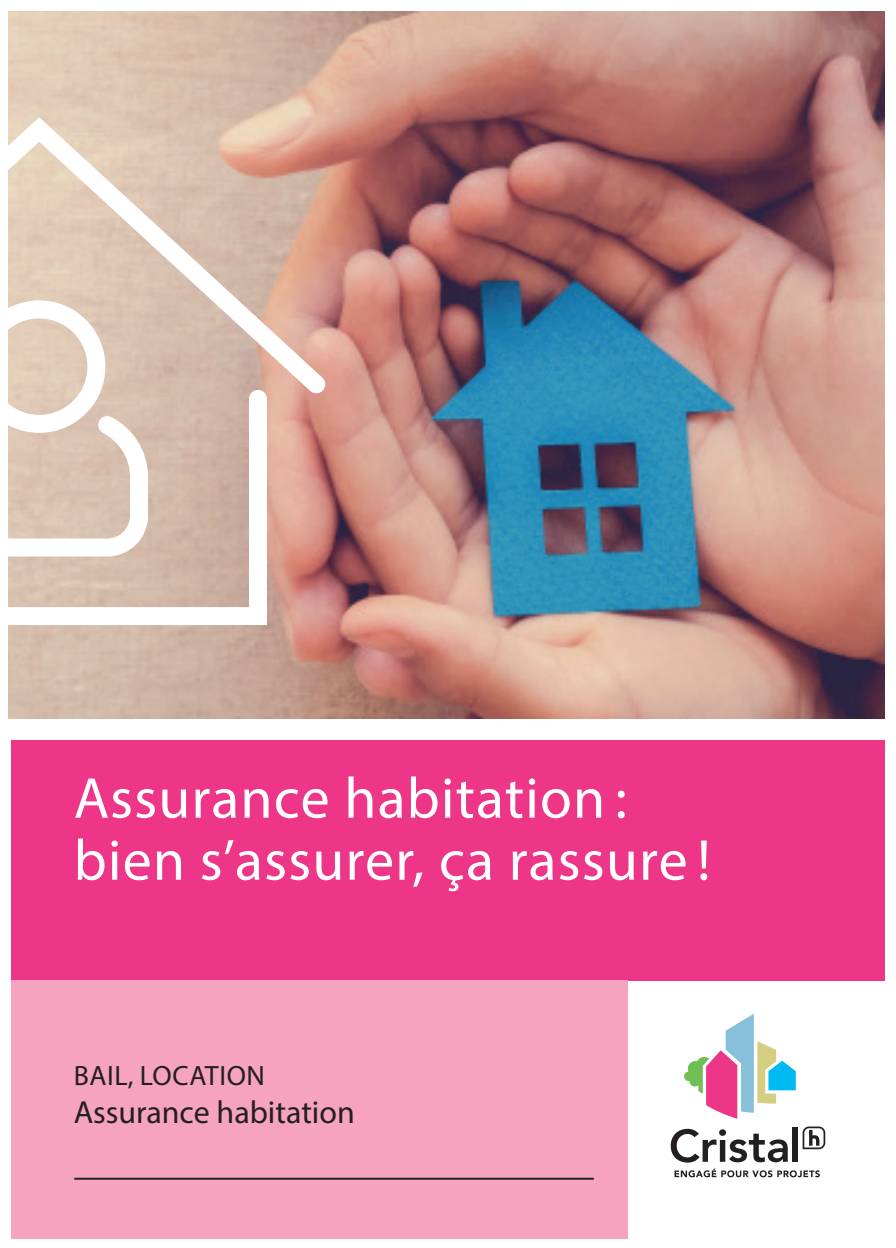
<style>
.page{position:relative;width:896px;height:1248px;background:#fff}
.page>*{position:absolute;margin:0;border:0;box-sizing:border-box;transform-origin:0 0}
.t1{font:58px/62px "Myriad Pro";letter-spacing:.02em;color:#fff}
.t2{font:32px "Myriad Pro";color:#231f20}
.t3{font:28px "Myriad Pro";letter-spacing:.02em;color:#231f20}
</style>
<div class="page">
<div style="left:11px;top:739px;width:873px;height:241px;background:#ee3689"></div>
<div style="left:11px;top:980px;width:617px;height:258px;background:#f5a3bf"></div>
<img style="left:9px;top:11px;width:875px;height:707px">
<hr style="left:74px;top:1177px;width:520px;height:2px;background:#231f20">
<svg style="left:8px;top:105px;width:334px;height:529px;background:#ddc0b2"></svg>
<svg style="left:684px;top:1014px;width:112px;height:104px"></svg>
<svg style="left:674px;top:1168px;width:146px;height:9px"></svg>
<svg style="left:671px;top:1128px;width:117px;height:34px"></svg>
<div style="left:792px;top:1127px;width:5px;height:34px;background:#231f20"></div>
<svg style="left:802px;top:1126px;width:23px;height:23px"></svg>
<p class="t1" style="left:74px;top:766px;width:638px">Assurance habitation : bien s’assurer, ça rassure !</p>
<p class="t3" style="left:74px;top:1057px;width:193px">BAIL, LOCATION</p>
<p class="t2" style="left:74px;top:1092px;width:282px">Assurance habitation</p>
</div>
